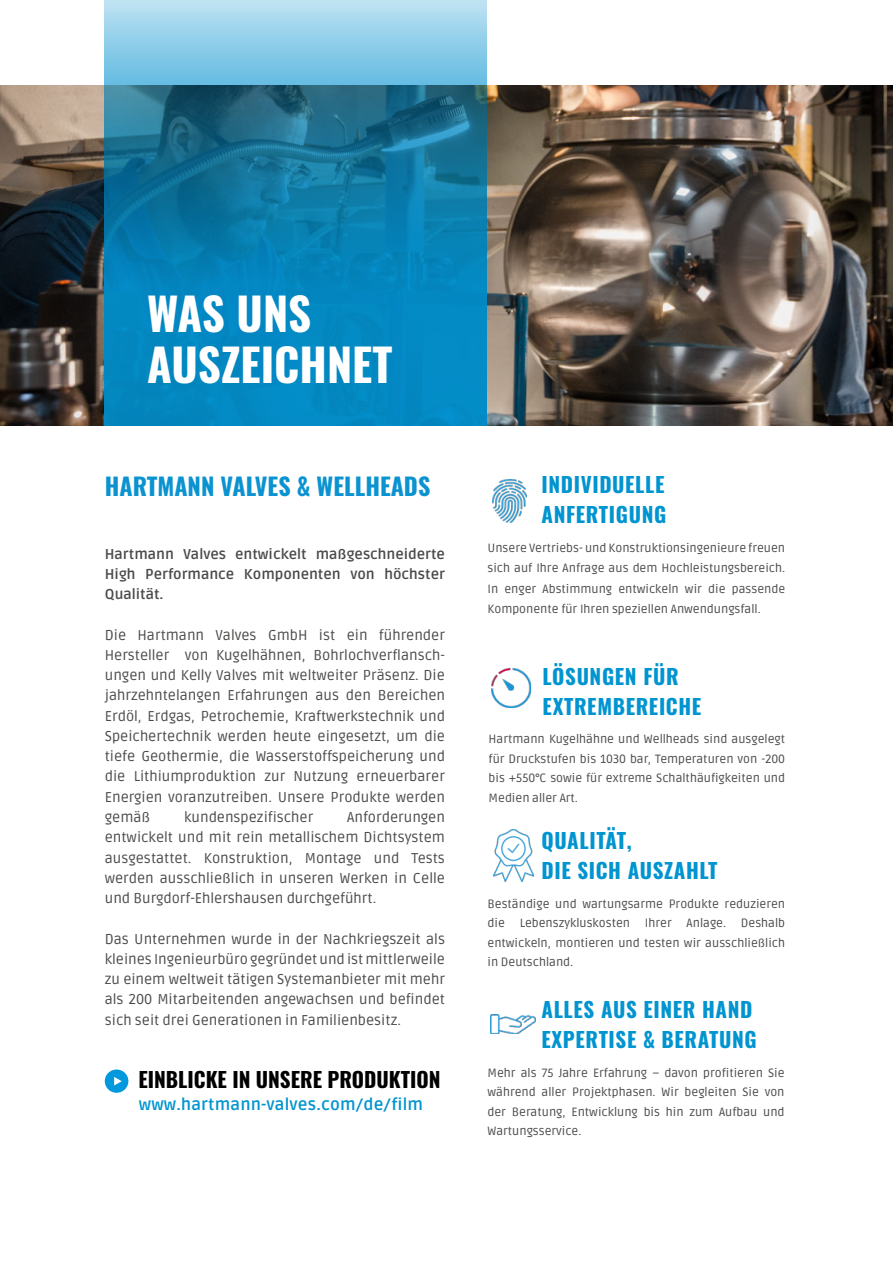
<style>
.page{position:relative;width:893px;height:1263px;background:#fff}
.page>*{position:absolute;margin:0;border:0;box-sizing:border-box;transform-origin:0 0}
.t1{font:700 45px/51px "Oswald";color:#fff}
.t2{font:700 24px "Oswald";color:#0a93d0}
.t3{font:700 21px/30px "Oswald";letter-spacing:.03em;color:#0094d0}
.t4{font:700 21px "Oswald";color:#000}
.t5{font:700 16.5px "Ruda";letter-spacing:.01em;color:#0094d0}
.t6{font:14.25px/20.2px "Ruda";color:#4a4a49;text-align:justify}
.t7{font:700 14.25px/20.2px "Ruda";color:#4a4a49;text-align:justify}
.t8{font:12px/19.5px "Ruda";color:#4a4a49;text-align:justify}
</style>
<div class="page">
<img style="left:0;top:85px;width:893px;height:340px">
<svg style="left:105px;top:0;width:382px;height:425px;background:#268db8"></svg>
<div style="left:105px;top:1069px;width:23px;height:24px;background:#0099de;border-radius:50%"></div>
<svg style="left:114px;top:1077px;width:8px;height:8px"></svg>
<img style="left:493px;top:830px;width:41px;height:51px">
<img style="left:492px;top:669px;width:39px;height:39px">
<img style="left:493px;top:479px;width:33px;height:44px">
<img style="left:491px;top:1015px;width:44px;height:19px">
<h1 class="t1" style="left:147px;top:287px;width:247px">WAS UNS<br>AUSZEICHNET</h1>
<h2 class="t2" style="left:105px;top:471px;width:327px">HARTMANN VALVES &amp; WELLHEADS</h2>
<p class="t7" style="left:105px;top:544px;width:342px">Hartmann Valves entwickelt maßgeschneiderte High Performance Komponenten von höchster Qualität.</p>
<p class="t6" style="left:105px;top:625px;width:342px">Die Hartmann Valves GmbH ist ein führender Hersteller von Kugelhähnen, Bohrlochverflansch&shy;ungen und Kelly Valves mit weltweiter Präsenz. Die jahrzehntelangen Erfahrungen aus den Bereichen Erdöl, Erdgas, Petrochemie, Kraftwerkstechnik und Speichertechnik werden heute eingesetzt, um die tiefe Geothermie, die Wasserstoffspeicherung und die Lithiumproduktion zur Nutzung erneuerbarer Energien voranzutreiben. Unsere Produkte werden gemäß</p>
<p class="t6" style="left:105px;top:807px;width:342px;text-indent:242px">Anforderungen entwickelt und mit rein metallischem Dichtsystem ausgestattet. Konstruktion, Montage und Tests werden ausschließlich in unseren Werken in Celle und Burgdorf-Ehlershausen durchgeführt.</p>
<p class="t6" style="left:105px;top:929px;width:342px">Das Unternehmen wurde in der Nachkriegszeit als kleines Ingenieurbüro gegründet und ist mittlerweile zu einem weltweit tätigen Systemanbieter mit mehr als 200 Mitarbeitenden angewachsen und befindet sich seit drei Generationen in Familienbesitz.</p>
<p class="t6" style="left:184px;top:807px;width:131px">kundenspezifischer</p>
<h3 class="t4" style="left:138px;top:1066px;width:304px">EINBLICKE IN UNSERE PRODUKTION</h3>
<p class="t5" style="left:139px;top:1097px;width:286px">www.hartmann-valves.com/de/film</p>
<h3 class="t3" style="left:541px;top:469px;width:126px">INDIVIDUELLE<br>ANFERTIGUNG</h3>
<p class="t8" style="left:487px;top:538px;width:299px;line-height:20.2px">Unsere Vertriebs- und Konstruktionsingenieure freuen sich auf Ihre Anfrage aus dem Hochleistungsbereich.<br>In enger Abstimmung entwickeln wir die passende Komponente für Ihren speziellen Anwendungsfall.</p>
<h3 class="t3" style="left:543px;top:660px;width:160px">LÖSUNGEN FÜR<br>EXTREMBEREICHE</h3>
<p class="t8" style="left:489px;top:729px;width:298px">Hartmann Kugelhähne und Wellheads sind ausgelegt für Druckstufen bis 1030 bar, Temperaturen von -200 bis +550°C sowie für extreme Schalthäufigkeiten und Medien aller Art.</p>
<h3 class="t3" style="left:541px;top:825px;width:178px">QUALITÄT,<br>DIE SICH AUSZAHLT</h3>
<p class="t8" style="left:487px;top:894px;width:299px">Beständige und wartungsarme Produkte reduzieren die Lebenszykluskosten Ihrer Anlage. Deshalb entwickeln, montieren und testen wir ausschließlich in Deutschland.</p>
<h3 class="t3" style="left:541px;top:994px;width:217px">ALLES AUS EINER HAND<br>EXPERTISE &amp; BERATUNG</h3>
<p class="t8" style="left:487px;top:1063px;width:299px">Mehr als 75 Jahre Erfahrung – davon profitieren Sie während aller Projektphasen. Wir begleiten Sie von der Beratung, Entwicklung bis hin zum Aufbau und Wartungsservice.</p>
</div>
